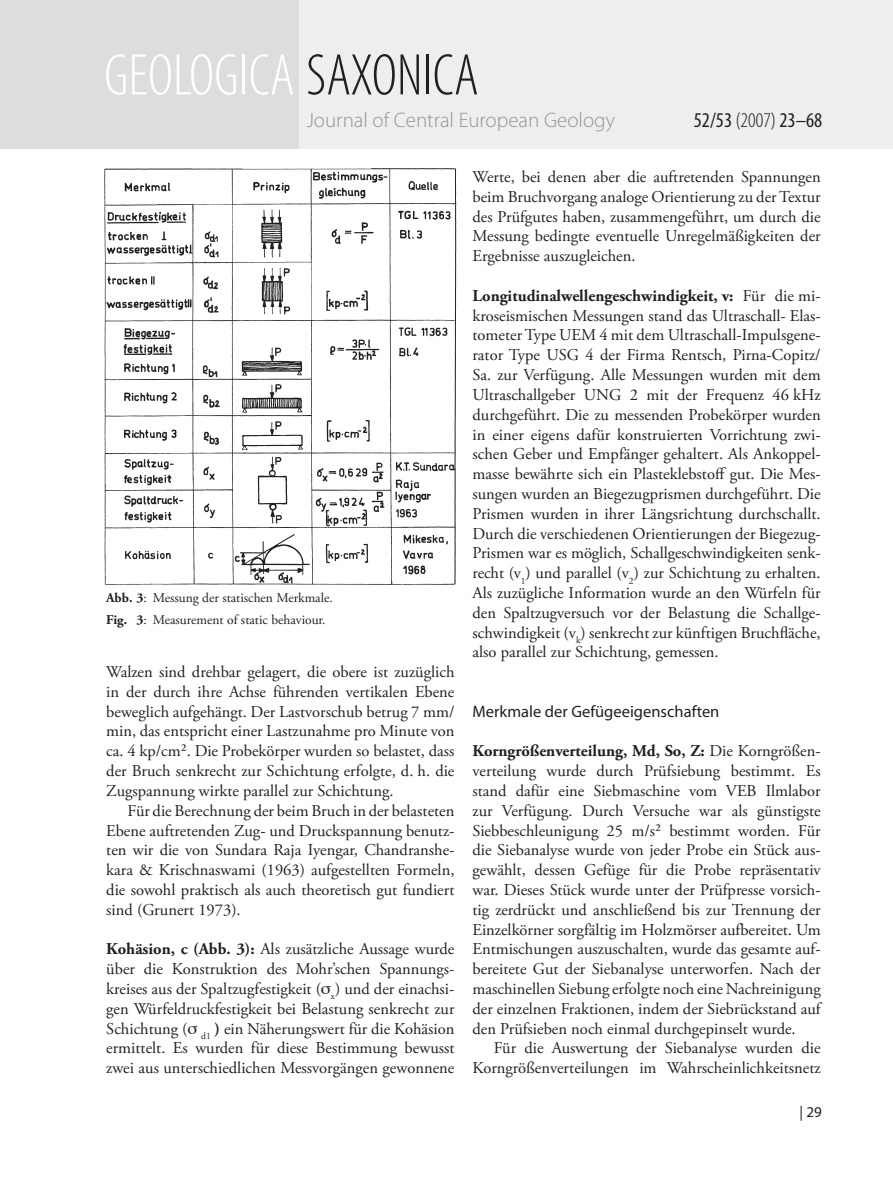
<style>
.page{position:relative;width:893px;height:1178px;background:#fff}
.page>*{position:absolute;margin:0;border:0;box-sizing:border-box;transform-origin:0 0}
.t1{font:300 condensed 59.25px "Myriad Pro";color:#fff}
.t2{font:300 21px "Myriad Pro";color:#939598}
.t3{font:condensed 21px "Myriad Pro";color:#231f20}
.t4{font:16.5px/19.8px "Adobe Garamond Pro";color:#231f20;text-align:justify}
.t5{font:16.5px "Myriad Pro";color:#231f20}
.t6{font:15px "Myriad Pro";color:#231f20}
.t7{font:13.5px/22.2px "Adobe Garamond Pro";color:#231f20}
.s1{color:#231f20}
.s2{font-weight:300}
.s3{font-weight:700}
</style>
<div class="page">
<div style="left:0;top:0;width:893px;height:149px;background:#eeeeef"></div>
<div style="left:0;top:0;width:299px;height:149px;background:#dcdddf"></div>
<img style="left:104px;top:168px;width:353px;height:417px">
<h1 class="t1" style="left:104px;top:52px;width:376px">GEOLOGICA <span class="s1">SAXONICA</span></h1>
<p class="t2" style="left:307px;top:112px;width:310px">Journal of Central European Geology</p>
<p class="t3" style="left:694px;top:112px;width:130px">52/53 <span class="s2">(2007)</span> 23–68</p>
<p class="t7" style="left:106px;top:588px;width:228px"><span class="s3">Abb. 3</span>: Messung der statischen Merkmale.<br><span class="s3">Fig. 3</span>: Measurement of static behaviour.</p>
<p class="t4" style="left:106px;top:663px;width:350px">Walzen sind drehbar gelagert, die obere ist zuzüglich in der durch ihre Achse führenden vertikalen Ebene beweglich aufgehängt. Der Lastvorschub betrug 7 mm/ min, das entspricht einer Lastzunahme pro Minute von ca. 4 kp/cm². Die Probekörper wurden so belastet, dass der Bruch senkrecht zur Schichtung erfolgte, d. h. die Zugspannung wirkte parallel zur Schichtung.</p>
<p class="t4" style="left:106px;top:802px;width:350px;text-indent:21px">Für die Berechnung der beim Bruch in der belasteten Ebene auftretenden Zug- und Druckspannung benutz&shy;ten wir die von Sundara Raja Iyengar, Chandranshe&shy;kara &amp; Krischnaswami (1963) aufge stellten Formeln, die sowohl praktisch als auch theoretisch gut fundiert sind (Grunert 1973).</p>
<p class="t4" style="left:106px;top:940px;width:350px"><span class="s3">Kohäsion, c (Abb. 3):</span> Als zusätzliche Aussage wurde über die Konstruktion des Mohr’schen Spannungs&shy;kreises aus der Spaltzugfestigkeit ( <sub>x</sub>) und der einachsi&shy;gen Wür feldruckfestigkeit bei Belastung senkrecht zur Schichtung ( <sub>d1</sub> <span class="s3">)</span> ein Näherungswert für die Kohäsion er mittelt. Es wurden für diese Bestimmung bewusst zwei aus unterschiedlichen Messvorgängen gewonnene</p>
<p class="t4" style="left:472px;top:168px;width:350px">Werte, bei denen aber die auftretenden Spannungen beim Bruchvorgang analoge Orientierung zu der Textur des Prüf gutes haben, zusammengeführt, um durch die Messung bedingte eventuelle Unregelmäßigkeiten der Ergeb nisse auszugleichen.</p>
<p class="t4" style="left:472px;top:287px;width:350px"><span class="s3">Longitudinalwellengeschwindigkeit, v:</span> Für die mi - kro seis mischen Messungen stand das Ultraschall- Elas - to meter Type UEM 4 mit dem Ultraschall-Impuls gene&shy;rator Type USG 4 der Firma Rentsch, Pirna-Copitz/ Sa. zur Verfügung. Alle Messungen wurden mit dem Ultraschallgeber UNG 2 mit der Frequenz 46 kHz durch geführt. Die zu messenden Probekörper wurden in einer eigens dafür konstruierten Vorrichtung zwi - schen Geber und Empfänger gehaltert. Als Ankoppel&shy;masse bewährte sich ein Plasteklebstoff gut. Die Mes&shy;sungen wurden an Biegezugprismen durchgeführt. Die Prismen wurden in ihrer Längs rich tung durchschallt.<br>Durch die verschiedenen Orien tierungen der Biegezug-Prismen war es möglich, Schall ge schwindigkeiten senk&shy;recht (v<sub>1</sub>) und parallel (v<sub>2</sub>) zur Schichtung zu erhalten.<br>Als zu züg liche Information wurde an den Würfeln für den Spalt zug ver such vor der Belastung die Schallge&shy;schwin dig keit (v<sub>k</sub>) senkrecht zur künftigen Bruchfläche, also paral lel zur Schichtung, gemessen.</p>
<p class="t5" style="left:472px;top:705px;width:248px">Merkmale der Gefügeeigenschaften</p>
<p class="t4" style="left:472px;top:742px;width:350px"><span class="s3">Korngrößenverteilung, Md, So, Z:</span> Die Korngrößen&shy;verteilung wurde durch Prüfsiebung bestimmt. Es stand dafür eine Siebmaschine vom VEB Ilmlabor zur Verfügung. Durch Versuche war als günstigste Sieb be schleu nigung 25 m/s² bestimmt worden. Für die Siebanalyse wurde von jeder Probe ein Stück aus&shy;gewählt, dessen Gefüge für die Probe repräsentativ war. Dieses Stück wurde unter der Prüfpresse vorsich&shy;tig zerdrückt und anschließend bis zur Trennung der Ein zel körner sorgfältig im Holzmörser aufbereitet. Um Ent mischungen auszuschalten, wurde das gesamte auf&shy;be reitete Gut der Siebanalyse unterworfen. Nach der maschi nellen Siebung erfolgte noch eine Nachreinigung der einzelnen Fraktionen, indem der Siebrückstand auf den Prüf sieben noch einmal durchgepinselt wurde.</p>
<p class="t4" style="left:472px;top:1039px;width:350px;text-align:right">Für die Auswertung der Siebanalyse wurden die<br>Korn größenverteilungen im Wahrscheinlichkeitsnetz</p>
<p class="t6" style="left:800px;top:1106px;width:24px">| 29</p>
</div>
